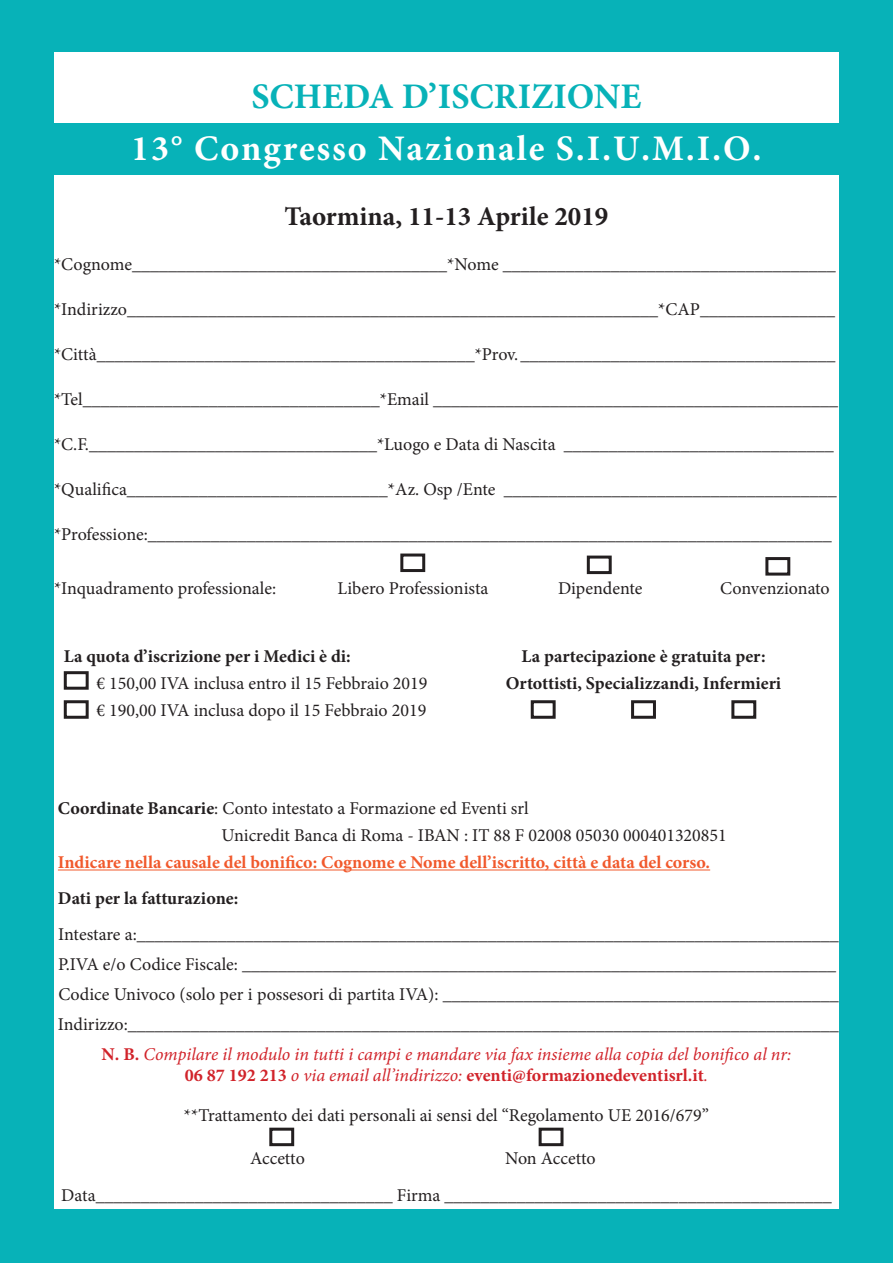
<style>
.page{position:relative;width:893px;height:1263px;background:#07b2b8}
.page>*{position:absolute;margin:0;border:0;box-sizing:border-box;transform-origin:0 0}
.t1{font:700 36px "Minion Pro";letter-spacing:.05em;color:#fff}
.t2{font:700 36px "Minion Pro";color:#07b2b8}
.t3{font:700 27px "Minion Pro";color:#231f20}
.t4{font:18px "Minion Pro";color:#231f20}
.t5{font:700 18px "Minion Pro";color:#231f20}
.t6{font:italic 18px "Minion Pro";color:#d1232a}
.t7{font:700 18px "Minion Pro";color:#f1592c}
.t8{font:700 18px "Minion Pro";color:#d1232a}
.s1{font-weight:700}
.s2{font-weight:700;font-style:normal}
.s3{font-weight:400;font-style:italic}
</style>
<div class="page">
<div style="left:54px;top:52px;width:785px;height:1157px;background:#fff"></div>
<hr style="left:58px;top:869px;width:67px;height:1px;background:#f1592c">
<hr style="left:125px;top:869px;width:196px;height:1px;background:#f1592c">
<hr style="left:321px;top:869px;width:389px;height:1px;background:#f1592c">
<div style="left:539px;top:1128px;width:24px;height:18px;border:3px solid #231f20"></div>
<div style="left:269px;top:1128px;width:25px;height:18px;border:3px solid #231f20"></div>
<div style="left:46px;top:123px;width:801px;height:51px;background:#07b2b8"></div>
<div style="left:400px;top:553px;width:25px;height:19px;border:3px solid #231f20"></div>
<div style="left:587px;top:556px;width:25px;height:18px;border:3px solid #231f20"></div>
<div style="left:765px;top:557px;width:25px;height:19px;border:3px solid #231f20"></div>
<div style="left:64px;top:671px;width:25px;height:19px;border:3px solid #231f20"></div>
<div style="left:64px;top:700px;width:25px;height:19px;border:3px solid #231f20"></div>
<div style="left:531px;top:700px;width:25px;height:19px;border:3px solid #231f20"></div>
<div style="left:631px;top:700px;width:25px;height:19px;border:3px solid #231f20"></div>
<div style="left:731px;top:700px;width:25px;height:19px;border:3px solid #231f20"></div>
<p class="t2" style="left:251px;top:71px;width:392px">SCHEDA D’ISCRIZIONE</p>
<p class="t1" style="left:131px;top:124px;width:632px">13° Congresso Nazionale S.I.U.M.I.O.</p>
<p class="t3" style="left:285px;top:197px;width:325px">Taormina, 11-13 Aprile 2019</p>
<p class="t4" style="left:54px;top:252px;width:783px">*Cognome___________________________________*Nome _____________________________________</p>
<p class="t4" style="left:54px;top:297px;width:782px">*Indirizzo___________________________________________________________*CAP_______________</p>
<p class="t4" style="left:54px;top:342px;width:783px">*Città__________________________________________*Prov.___________________________________</p>
<p class="t4" style="left:54px;top:387px;width:786px">*Tel_________________________________*Email _____________________________________________</p>
<p class="t4" style="left:54px;top:432px;width:781px">*C.F.________________________________*Luogo e Data di Nascita ______________________________</p>
<p class="t4" style="left:54px;top:477px;width:784px">*Qualifica_____________________________*Az. Osp /Ente _____________________________________</p>
<p class="t4" style="left:54px;top:522px;width:779px">*Professione:____________________________________________________________________________</p>
<p class="t4" style="left:54px;top:576px;width:224px">*Inquadramento professionale:</p>
<p class="t4" style="left:338px;top:576px;width:152px">Libero Professionista</p>
<p class="t4" style="left:558px;top:576px;width:86px">Dipendente</p>
<p class="t4" style="left:720px;top:576px;width:111px">Convenzionato</p>
<p class="t5" style="left:64px;top:644px;width:288px">La quota d’iscrizione per i Medici è di:</p>
<p class="t4" style="left:96px;top:672px;width:333px">€ 150,00 IVA inclusa entro il 15 Febbraio 2019</p>
<p class="t4" style="left:96px;top:699px;width:331px">€ 190,00 IVA inclusa dopo il 15 Febbraio 2019</p>
<p class="t5" style="left:521px;top:644px;width:246px">La partecipazione è gratuita per:</p>
<p class="t5" style="left:506px;top:671px;width:277px">Ortottisti, Specializzandi, Infermieri</p>
<p class="t4" style="left:58px;top:796px;width:472px"><span class="s1">Coordinate Bancarie</span>: Conto intestato a Formazione ed Eventi srl</p>
<p class="t4" style="left:222px;top:823px;width:507px">Unicredit Banca di Roma - IBAN : IT 88 F 02008 05030 000401320851</p>
<p class="t7" style="left:58px;top:850px;width:654px">Indicare nella causale del bonifico: Cognome e Nome dell’iscritto, città e data del corso.</p>
<p class="t5" style="left:58px;top:886px;width:182px">Dati per la fatturazione:</p>
<p class="t4" style="left:58px;top:922px;width:782px">Intestare a:______________________________________________________________________________</p>
<p class="t4" style="left:58px;top:952px;width:780px">P.IVA e/o Codice Fiscale: __________________________________________________________________</p>
<p class="t4" style="left:58px;top:982px;width:782px">Codice Univoco (solo per i possesori di partita IVA): ____________________________________________</p>
<p class="t4" style="left:58px;top:1012px;width:782px">Indirizzo:_______________________________________________________________________________</p>
<p class="t6" style="left:102px;top:1042px;width:691px"><span class="s2">N. B.</span> Compilare il modulo in tutti i campi e mandare via fax insieme alla copia del bonifico al nr:</p>
<p class="t8" style="left:185px;top:1063px;width:525px">06 87 192 213 <span class="s3">o via email all’indirizzo:</span> eventi@formazionedeventisrl.it<span class="s3">.</span></p>
<p class="t4" style="left:184px;top:1103px;width:527px">**Trattamento dei dati personali ai sensi del “Regolamento UE 2016/679”</p>
<p class="t4" style="left:250px;top:1146px;width:56px">Accetto</p>
<p class="t4" style="left:505px;top:1146px;width:92px">Non Accetto</p>
<p class="t4" style="left:61px;top:1183px;width:772px">Data_________________________________ Firma ___________________________________________</p>
</div>
